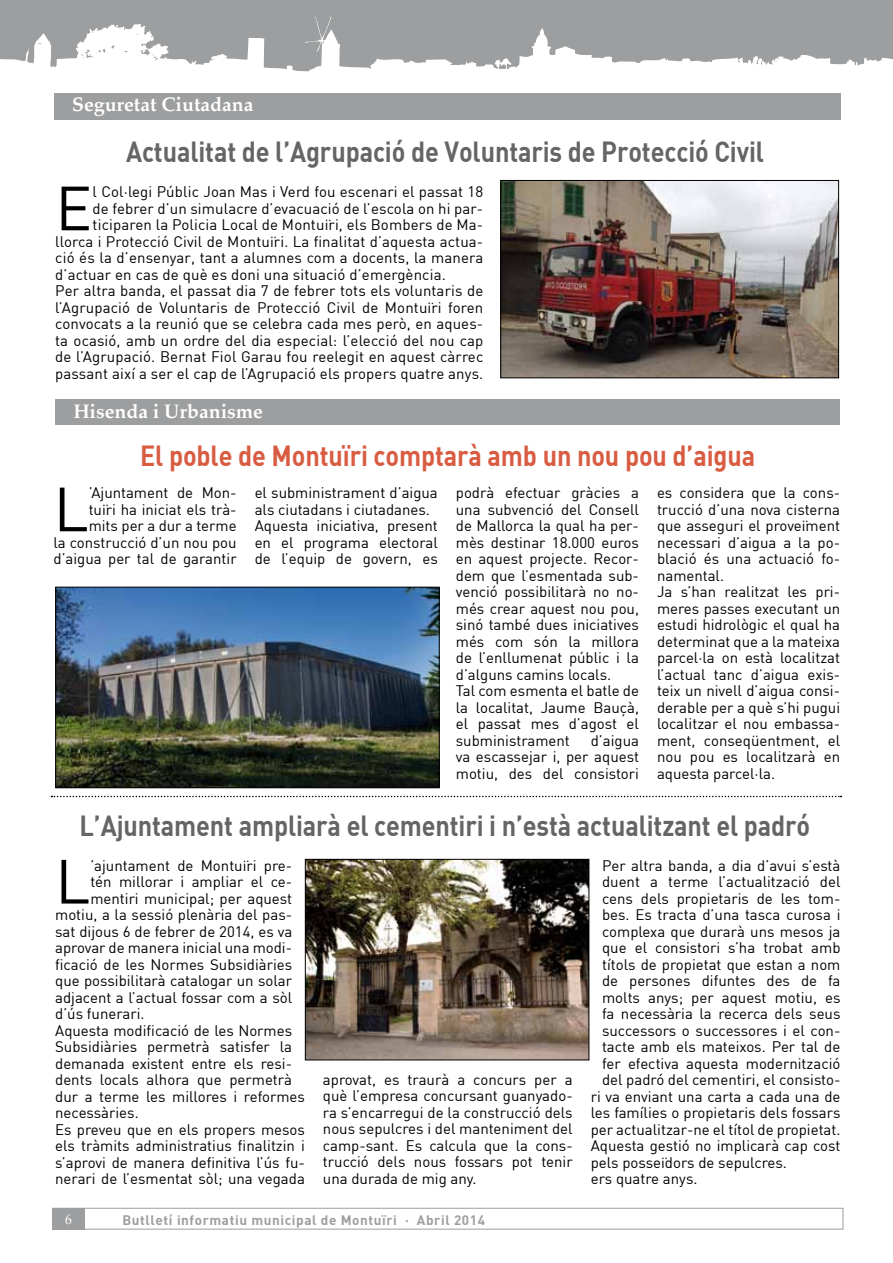
<style>
.page{position:relative;width:893px;height:1263px;background:#fff}
.page>*{position:absolute;margin:0;border:0;box-sizing:border-box;transform-origin:0 0}
.t1{font:61.35px "DIN";color:#000}
.t2{font:28.5px "DIN Bold";letter-spacing:-.005em;color:#646567;scale:.89 1}
.t3{font:28.5px "DIN Bold";letter-spacing:-.005em;color:#d85c41;scale:.89 1}
.t4{font:700 19.5px "Palatino";color:#fff}
.t5{font:15px/16.5px "DIN";color:#000}
.t6{font:13.5px "DIN Bold";letter-spacing:.045em;color:#9c9e9f}
.t7{font:13.5px "Palatino";color:#fff}
</style>
<div class="page">
<div style="left:52px;top:1208px;width:791px;height:21px;border:1px solid #9c9e9f"></div>
<div style="left:52px;top:1208px;width:33px;height:21px;background:#9c9e9f"></div>
<div style="left:0;top:0;width:893px;height:86px;background:#9c9e9f"></div>
<svg style="left:0;top:16px;width:892px;height:70px"></svg>
<svg style="left:892px;top:59px;width:1px;height:27px"></svg>
<div style="left:55px;top:399px;width:785px;height:26px;background:#9c9e9f"></div>
<div style="left:54px;top:94px;width:787px;height:26px;background:#9c9e9f"></div>
<img style="left:57px;top:589px;width:381px;height:197px">
<div style="left:55px;top:587px;width:385px;height:201px;border:1px solid #000"></div>
<img style="left:502px;top:182px;width:335px;height:194px">
<div style="left:500px;top:180px;width:339px;height:198px;border:1px solid #000"></div>
<img style="left:307px;top:861px;width:280px;height:197px">
<div style="left:305px;top:859px;width:284px;height:201px;border:1px solid #000"></div>
<svg style="left:51px;top:796px;width:790px;height:1px"></svg>
<h3 class="t4" style="left:72px;top:88px;width:183px">Seguretat Ciutadana</h3>
<h2 class="t2" style="left:126px;top:133px;width:718px">Actualitat de l’Agrupació de Voluntaris de Protecció Civil</h2>
<h1 class="t1" style="left:55px;top:170px;width:38px">E</h1>
<p class="t5" style="left:93px;top:183px;width:392px">l Col·legi Públic Joan Mas i Verd fou escenari el passat 18</p>
<p class="t5" style="left:93px;top:200px;width:392px">de febrer d’un simulacre d’evacuació de l’escola on hi par-</p>
<p class="t5" style="left:93px;top:216px;width:392px">ticiparen la Policia Local de Montuïri, els Bombers de Ma-</p>
<p class="t5" style="left:55px;top:233px;width:430px">llorca i Protecció Civil de Montuïri. La finalitat d’aquesta actua-</p>
<p class="t5" style="left:55px;top:249px;width:429px">ció és la d’ensenyar, tant a alumnes com a docents, la manera</p>
<p class="t5" style="left:55px;top:266px;width:392px">d’actuar en cas de què es doni una situació d’emergència.</p>
<p class="t5" style="left:55px;top:282px;width:430px">Per altra banda, el passat dia 7 de febrer tots els voluntaris de</p>
<p class="t5" style="left:55px;top:299px;width:429px">l’Agrupació de Voluntaris de Protecció Civil de Montuïri foren</p>
<p class="t5" style="left:55px;top:315px;width:430px">convocats a la reunió que se celebra cada mes però, en aques-</p>
<p class="t5" style="left:55px;top:332px;width:430px">ta ocasió, amb un ordre del dia especial: l’elecció del nou cap</p>
<p class="t5" style="left:55px;top:348px;width:430px">de l’Agrupació. Bernat Fiol Garau fou reelegit en aquest càrrec</p>
<p class="t5" style="left:55px;top:365px;width:430px">passant així a ser el cap de l’Agrupació els propers quatre anys.</p>
<h3 class="t4" style="left:73px;top:395px;width:191px">Hisenda i Urbanisme</h3>
<h2 class="t3" style="left:140px;top:437px;width:693px">El poble de Montuïri comptarà amb un nou pou d’aigua</h2>
<p class="t5" style="left:54px;top:484px;width:185px;text-align:right">’Ajuntament de Mon-<br>tuïri ha iniciat els trà-<br>mits per a dur a terme<br>la construcció d’un nou pou d’aigua per tal de garantir</p>
<p class="t5" style="left:255px;top:484px;width:185px">el subministrament d’aigua als ciutadans i ciutadanes.<br>Aquesta iniciativa, present en el programa electoral de l’equip de govern, es</p>
<p class="t5" style="left:456px;top:484px;width:185px">podrà efectuar gràcies a una subvenció del Consell de Mallorca la qual ha per&shy;mès destinar 18.000 euros en aquest projecte. Recor&shy;dem que l’esmentada sub&shy;venció possibilitarà no no&shy;més crear aquest nou pou, sinó també dues iniciatives més com són la millora de l’enllumenat públic i la d’alguns camins locals.<br>Tal com esmenta el batle de la localitat, Jaume Bauçà, el passat mes d’agost el subministrament</p>
<h1 class="t1" style="left:54px;top:471px;width:37px">L</h1>
<p class="t5" style="left:456px;top:732px;width:185px;text-align:justify;text-indent:135px">d’aigua va escassejar i, per aquest motiu, des del consistori</p>
<p class="t5" style="left:657px;top:484px;width:185px">es considera que la cons&shy;trucció d’una nova cisterna que asseguri el proveïment necessari d’aigua a la po&shy;blació és una actuació fo&shy;namental.<br>Ja s’han realitzat les pri&shy;meres passes executant un estudi hidrològic el qual ha determinat que a la mateixa parcel·la on està localitzat l’actual tanc d’aigua exis&shy;teix un nivell d’aigua consi&shy;derable per a què s’hi pugui localitzar el nou embassa&shy;ment, conseqüentment, el nou pou es localitzarà en aquesta parcel·la.</p>
<h2 class="t2" style="left:80px;top:807px;width:823px">L’Ajuntament ampliarà el cementiri i n’està actualitzant el padró</h2>
<h1 class="t1" style="left:55px;top:843px;width:37px">L</h1>
<p class="t5" style="left:90px;top:857px;width:203px">’ajuntament de Montuïri pre-</p>
<p class="t5" style="left:90px;top:873px;width:203px">tén millorar i ampliar el ce-</p>
<p class="t5" style="left:90px;top:890px;width:203px">mentiri municipal; per aquest</p>
<p class="t5" style="left:55px;top:906px;width:239px">motiu, a la sessió plenària del pas-</p>
<p class="t5" style="left:55px;top:923px;width:239px">sat dijous 6 de febrer de 2014, es va</p>
<p class="t5" style="left:55px;top:939px;width:238px">aprovar de manera inicial una modi-</p>
<p class="t5" style="left:55px;top:956px;width:239px">ficació de les Normes Subsidiàries</p>
<p class="t5" style="left:55px;top:972px;width:238px">que possibilitarà catalogar un solar</p>
<p class="t5" style="left:55px;top:989px;width:239px">adjacent a l’actual fossar com a sòl</p>
<p class="t5" style="left:55px;top:1005px;width:91px">d’ús funerari.</p>
<p class="t5" style="left:55px;top:1022px;width:238px">Aquesta modificació de les Normes</p>
<p class="t5" style="left:55px;top:1038px;width:238px">Subsidiàries permetrà satisfer la</p>
<p class="t5" style="left:55px;top:1055px;width:238px">demanada existent entre els resi-</p>
<p class="t5" style="left:55px;top:1071px;width:238px">dents locals alhora que permetrà</p>
<p class="t5" style="left:55px;top:1088px;width:251px">dur a terme les millores i reformes</p>
<p class="t5" style="left:55px;top:1104px;width:85px">necessàries.</p>
<p class="t5" style="left:55px;top:1121px;width:251px">Es preveu que en els propers mesos</p>
<p class="t5" style="left:55px;top:1137px;width:251px">els tràmits administratius finalitzin i</p>
<p class="t5" style="left:55px;top:1154px;width:251px">s’aprovi de manera definitiva l’ús fu-</p>
<p class="t5" style="left:55px;top:1170px;width:251px">nerari de l’esmentat sòl; una vegada</p>
<p class="t5" style="left:323px;top:1071px;width:251px;text-align:justify">aprovat, es traurà a concurs per a què l’empresa concursant guanyado&shy;ra s’encarregui de la construcció dels nous sepulcres i del manteniment del camp-sant. Es calcula que la cons&shy;trucció dels nous fossars pot tenir una durada de mig any.</p>
<p class="t7" style="left:65px;top:1209px;width:8px">6</p>
<p class="t6" style="left:122px;top:1211px;width:364px">Butlletí informatiu municipal de Montuïri · Abril 2014</p>
<p class="t5" style="left:602px;top:857px;width:240px">Per altra banda, a dia d’avui s’està</p>
<p class="t5" style="left:602px;top:873px;width:240px">duent a terme l’actualització del</p>
<p class="t5" style="left:602px;top:890px;width:240px">cens dels propietaris de les tom-</p>
<p class="t5" style="left:602px;top:906px;width:240px">bes. Es tracta d’una tasca curosa i</p>
<p class="t5" style="left:602px;top:923px;width:240px">complexa que durarà uns mesos ja</p>
<p class="t5" style="left:602px;top:939px;width:240px">que el consistori s’ha trobat amb</p>
<p class="t5" style="left:602px;top:956px;width:240px">títols de propietat que estan a nom</p>
<p class="t5" style="left:602px;top:972px;width:240px">de persones difuntes des de fa</p>
<p class="t5" style="left:602px;top:989px;width:240px">molts anys; per aquest motiu, es</p>
<p class="t5" style="left:602px;top:1005px;width:240px">fa necessària la recerca dels seus</p>
<p class="t5" style="left:602px;top:1022px;width:240px">successors o successores i el con-</p>
<p class="t5" style="left:602px;top:1038px;width:240px">tacte amb els mateixos. Per tal de</p>
<p class="t5" style="left:602px;top:1055px;width:240px">fer efectiva aquesta modernització</p>
<p class="t5" style="left:602px;top:1071px;width:240px">del padró del cementiri, el consisto-</p>
<p class="t5" style="left:591px;top:1088px;width:251px">ri va enviant una carta a cada una de</p>
<p class="t5" style="left:591px;top:1104px;width:251px">les famílies o propietaris dels fossars</p>
<p class="t5" style="left:591px;top:1121px;width:251px">per actualitzar-ne el títol de propietat.</p>
<p class="t5" style="left:591px;top:1137px;width:251px">Aquesta gestió no implicarà cap cost</p>
<p class="t5" style="left:591px;top:1154px;width:198px">pels posseïdors de sepulcres.</p>
<p class="t5" style="left:591px;top:1170px;width:108px">ers quatre anys.</p>
</div>
